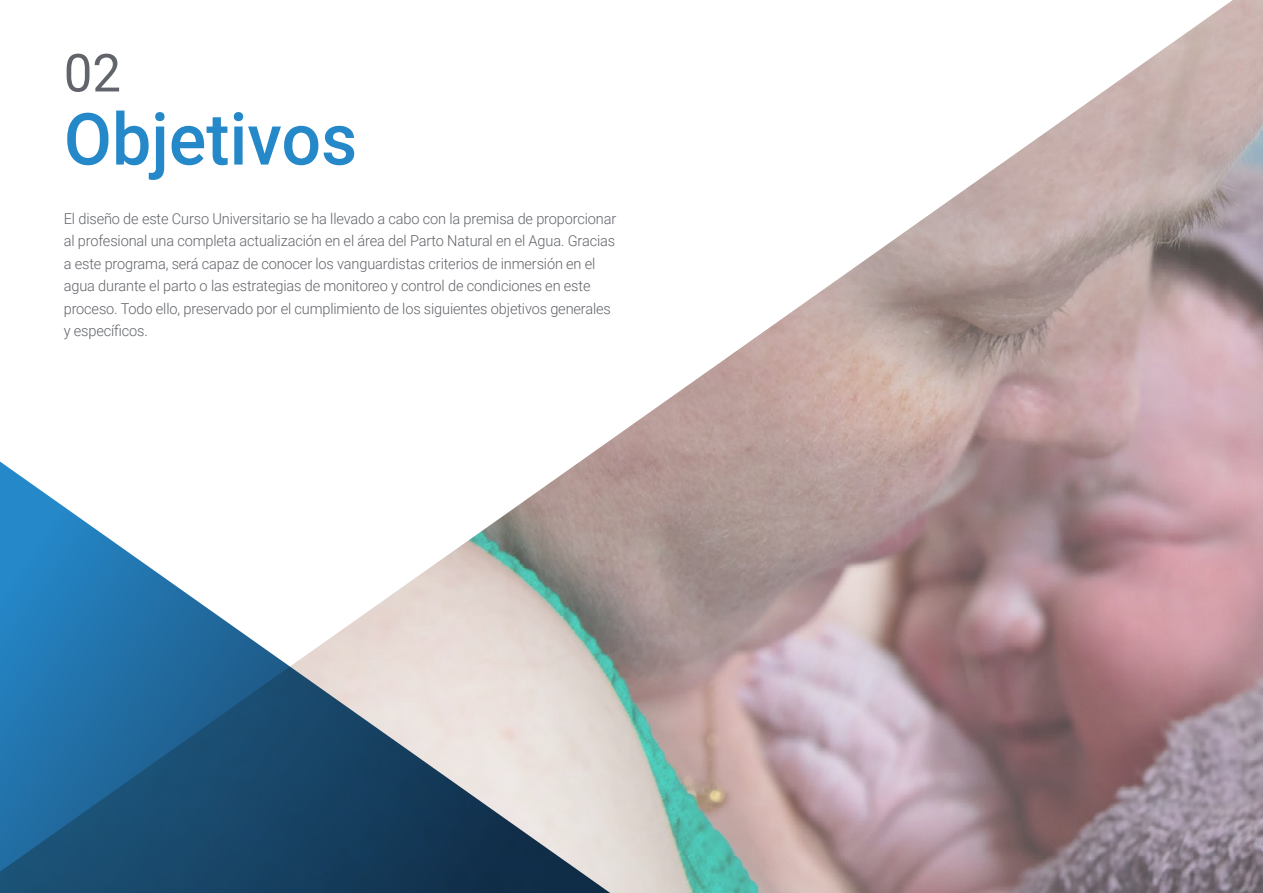
<style>
.page{position:relative;width:1263px;height:893px;background:#fff}
.page>*{position:absolute;margin:0;border:0;box-sizing:border-box;transform-origin:0 0}
.t1{font:500 72px "Roboto";color:#2488c9}
.t2{font:52.5px "Roboto";color:#61646a}
.t3{font:300 15px/22.5px "Roboto";letter-spacing:-.01em;color:#61646a}
</style>
<div class="page">
<img style="left:602px;top:0;width:661px;height:893px">
<svg style="left:0;top:446px;width:640px;height:447px"></svg>
<h2 class="t2" style="left:64px;top:36px;width:59px">02</h2>
<h1 class="t1" style="left:64px;top:89px;width:295px">Objetivos</h1>
<p class="t3" style="left:64px;top:207px;width:554px">El diseño de este Curso Universitario se ha llevado a cabo con la premisa de proporcionar al profesional una completa actualización en el área del Parto Natural en el Agua. Gracias a este programa, será capaz de conocer los vanguardistas criterios de inmersión en el agua durante el parto o las estrategias de monitoreo y control de condiciones en este proceso. Todo ello, preservado por el cumplimiento de los siguientes objetivos generales y específicos.</p>
</div>
